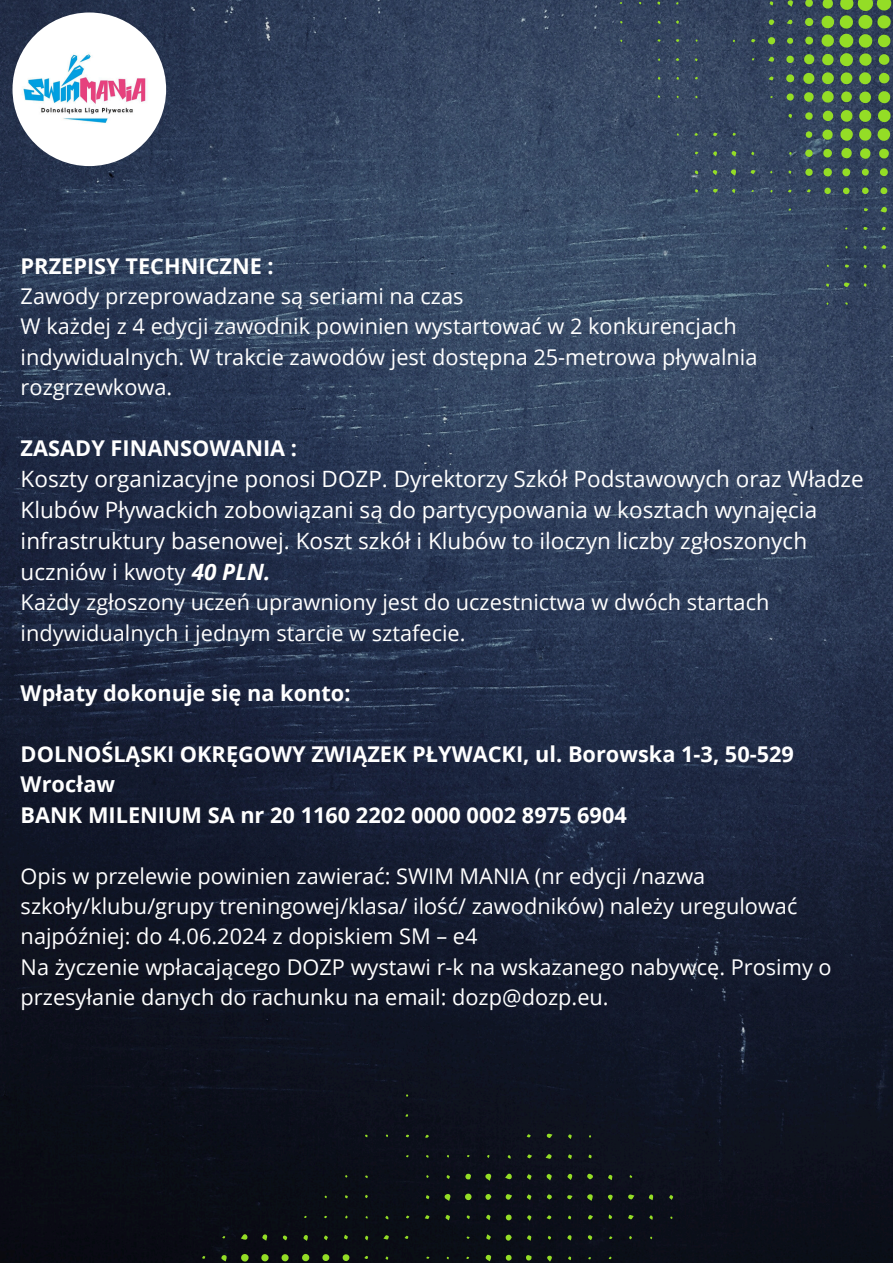
<style>
.page{position:relative;width:893px;height:1263px;background:#fff}
.page>*{position:absolute;margin:0;border:0;box-sizing:border-box;transform-origin:0 0}
.t1{font:22.5px/30.9px "Open Sans";color:#fff}
.t2{font:21.75px/30.4px "Open Sans";color:#fff}
.t3{font:700 21.75px/30.4px "Open Sans";color:#fff}
.s1{font-weight:700;font-style:italic}
</style>
<div class="page">
<img style="left:0;top:0;width:893px;height:1263px">
<svg style="left:240px;top:1253px;width:10px;height:9px"></svg>
<svg style="left:301px;top:1253px;width:9px;height:9px"></svg>
<svg style="left:260px;top:1253px;width:9px;height:9px"></svg>
<svg style="left:281px;top:1253px;width:8px;height:9px"></svg>
<svg style="left:321px;top:1253px;width:9px;height:9px"></svg>
<svg style="left:342px;top:1253px;width:8px;height:9px"></svg>
<svg style="left:464px;top:1193px;width:8px;height:8px"></svg>
<svg style="left:443px;top:1193px;width:8px;height:8px"></svg>
<svg style="left:484px;top:1173px;width:8px;height:8px"></svg>
<svg style="left:505px;top:1234px;width:7px;height:7px"></svg>
<svg style="left:465px;top:1173px;width:6px;height:7px"></svg>
<svg style="left:586px;top:1193px;width:7px;height:8px"></svg>
<svg style="left:586px;top:1173px;width:8px;height:7px"></svg>
<svg style="left:484px;top:1193px;width:8px;height:8px"></svg>
<svg style="left:505px;top:1254px;width:7px;height:7px"></svg>
<svg style="left:485px;top:1254px;width:6px;height:7px"></svg>
<svg style="left:241px;top:1233px;width:7px;height:7px"></svg>
<svg style="left:505px;top:1214px;width:7px;height:7px"></svg>
<svg style="left:505px;top:1194px;width:7px;height:6px"></svg>
<svg style="left:525px;top:1254px;width:7px;height:7px"></svg>
<svg style="left:505px;top:1173px;width:7px;height:6px"></svg>
<svg style="left:627px;top:1194px;width:7px;height:6px"></svg>
<svg style="left:220px;top:1254px;width:7px;height:7px"></svg>
<svg style="left:546px;top:1174px;width:6px;height:6px"></svg>
<svg style="left:262px;top:1233px;width:6px;height:8px"></svg>
<svg style="left:567px;top:1173px;width:6px;height:7px"></svg>
<svg style="left:545px;top:1153px;width:7px;height:6px"></svg>
<svg style="left:546px;top:1194px;width:6px;height:6px"></svg>
<svg style="left:546px;top:1133px;width:6px;height:5px"></svg>
<svg style="left:526px;top:1235px;width:6px;height:6px"></svg>
<svg style="left:486px;top:1214px;width:5px;height:6px"></svg>
<svg style="left:526px;top:1194px;width:6px;height:6px"></svg>
<svg style="left:445px;top:1214px;width:5px;height:6px"></svg>
<svg style="left:546px;top:1255px;width:6px;height:7px"></svg>
<svg style="left:648px;top:1194px;width:5px;height:6px"></svg>
<svg style="left:526px;top:1174px;width:6px;height:6px"></svg>
<svg style="left:303px;top:1234px;width:5px;height:7px"></svg>
<svg style="left:383px;top:1235px;width:6px;height:5px"></svg>
<svg style="left:486px;top:1234px;width:5px;height:6px"></svg>
<svg style="left:628px;top:1214px;width:6px;height:6px"></svg>
<svg style="left:607px;top:1194px;width:6px;height:7px"></svg>
<svg style="left:607px;top:1174px;width:6px;height:6px"></svg>
<svg style="left:567px;top:1234px;width:5px;height:6px"></svg>
<svg style="left:566px;top:1195px;width:6px;height:5px"></svg>
<svg style="left:587px;top:1214px;width:6px;height:6px"></svg>
<svg style="left:587px;top:1235px;width:6px;height:5px"></svg>
<svg style="left:526px;top:1215px;width:6px;height:6px"></svg>
<svg style="left:282px;top:1235px;width:6px;height:5px"></svg>
<svg style="left:669px;top:1195px;width:4px;height:5px"></svg>
<svg style="left:425px;top:1215px;width:4px;height:4px"></svg>
<svg style="left:343px;top:1234px;width:5px;height:5px"></svg>
<svg style="left:323px;top:1235px;width:5px;height:5px"></svg>
<svg style="left:546px;top:1215px;width:6px;height:5px"></svg>
<svg style="left:527px;top:1154px;width:5px;height:5px"></svg>
<svg style="left:567px;top:1154px;width:5px;height:5px"></svg>
<svg style="left:608px;top:1214px;width:4px;height:5px"></svg>
<svg style="left:425px;top:1195px;width:5px;height:4px"></svg>
<svg style="left:567px;top:1134px;width:5px;height:5px"></svg>
<svg style="left:568px;top:1256px;width:3px;height:4px"></svg>
<svg style="left:526px;top:1134px;width:5px;height:4px"></svg>
<svg style="left:404px;top:1235px;width:4px;height:4px"></svg>
<svg style="left:364px;top:1255px;width:4px;height:4px"></svg>
<svg style="left:568px;top:1215px;width:3px;height:4px"></svg>
<svg style="left:364px;top:1235px;width:4px;height:5px"></svg>
<svg style="left:588px;top:1154px;width:4px;height:4px"></svg>
<svg style="left:649px;top:1215px;width:4px;height:5px"></svg>
<svg style="left:466px;top:1215px;width:4px;height:4px"></svg>
<svg style="left:547px;top:1236px;width:4px;height:4px"></svg>
<svg style="left:446px;top:1175px;width:4px;height:4px"></svg>
<svg style="left:425px;top:1134px;width:4px;height:4px"></svg>
<svg style="left:507px;top:1155px;width:4px;height:3px"></svg>
<svg style="left:385px;top:1215px;width:4px;height:4px"></svg>
<svg style="left:406px;top:1215px;width:3px;height:4px"></svg>
<svg style="left:385px;top:1256px;width:3px;height:4px"></svg>
<svg style="left:365px;top:1194px;width:3px;height:4px"></svg>
<svg style="left:222px;top:1235px;width:3px;height:4px"></svg>
<svg style="left:345px;top:1215px;width:3px;height:4px"></svg>
<svg style="left:487px;top:1154px;width:3px;height:4px"></svg>
<svg style="left:466px;top:1236px;width:4px;height:3px"></svg>
<svg style="left:822px;top:167px;width:11px;height:11px"></svg>
<svg style="left:785px;top:73px;width:10px;height:10px"></svg>
<svg style="left:841px;top:167px;width:10px;height:10px"></svg>
<svg style="left:879px;top:167px;width:10px;height:10px"></svg>
<svg style="left:785px;top:55px;width:10px;height:9px"></svg>
<svg style="left:804px;top:168px;width:9px;height:9px"></svg>
<svg style="left:785px;top:92px;width:9px;height:10px"></svg>
<svg style="left:767px;top:36px;width:9px;height:9px"></svg>
<svg style="left:861px;top:168px;width:8px;height:9px"></svg>
<svg style="left:879px;top:186px;width:9px;height:9px"></svg>
<svg style="left:802px;top:0;width:91px;height:160px;background:#50724b"></svg>
<svg style="left:842px;top:187px;width:8px;height:8px"></svg>
<svg style="left:861px;top:187px;width:8px;height:8px"></svg>
<svg style="left:823px;top:187px;width:8px;height:8px"></svg>
<svg style="left:786px;top:37px;width:8px;height:8px"></svg>
<svg style="left:880px;top:206px;width:7px;height:7px"></svg>
<svg style="left:768px;top:19px;width:6px;height:7px"></svg>
<svg style="left:786px;top:0;width:7px;height:7px"></svg>
<svg style="left:730px;top:169px;width:6px;height:7px"></svg>
<svg style="left:843px;top:282px;width:7px;height:6px"></svg>
<svg style="left:768px;top:56px;width:7px;height:6px"></svg>
<svg style="left:731px;top:151px;width:6px;height:6px"></svg>
<svg style="left:786px;top:19px;width:7px;height:6px"></svg>
<svg style="left:768px;top:76px;width:5px;height:5px"></svg>
<svg style="left:750px;top:170px;width:5px;height:4px"></svg>
<svg style="left:712px;top:188px;width:6px;height:5px"></svg>
<svg style="left:712px;top:170px;width:5px;height:5px"></svg>
<svg style="left:881px;top:245px;width:6px;height:4px"></svg>
<svg style="left:712px;top:151px;width:5px;height:5px"></svg>
<svg style="left:713px;top:132px;width:4px;height:5px"></svg>
<svg style="left:881px;top:226px;width:5px;height:5px"></svg>
<svg style="left:788px;top:113px;width:4px;height:5px"></svg>
<svg style="left:751px;top:39px;width:4px;height:4px"></svg>
<svg style="left:769px;top:1px;width:4px;height:5px"></svg>
<svg style="left:882px;top:264px;width:4px;height:5px"></svg>
<svg style="left:863px;top:245px;width:4px;height:5px"></svg>
<svg style="left:863px;top:208px;width:5px;height:4px"></svg>
<svg style="left:731px;top:189px;width:4px;height:4px"></svg>
<svg style="left:863px;top:227px;width:5px;height:3px"></svg>
<svg style="left:844px;top:264px;width:5px;height:4px"></svg>
<svg style="left:806px;top:189px;width:5px;height:4px"></svg>
<svg style="left:694px;top:170px;width:4px;height:4px"></svg>
<svg style="left:788px;top:189px;width:3px;height:4px"></svg>
<svg style="left:863px;top:265px;width:4px;height:3px"></svg>
<svg style="left:788px;top:170px;width:3px;height:4px"></svg>
<svg style="left:751px;top:151px;width:3px;height:4px"></svg>
<svg style="left:825px;top:283px;width:4px;height:4px"></svg>
<svg style="left:732px;top:133px;width:4px;height:3px"></svg>
<svg style="left:694px;top:133px;width:4px;height:3px"></svg>
<svg style="left:695px;top:151px;width:3px;height:4px"></svg>
<svg style="left:694px;top:189px;width:4px;height:4px"></svg>
<svg style="left:675px;top:20px;width:4px;height:4px"></svg>
<svg style="left:863px;top:283px;width:4px;height:4px"></svg>
<svg style="left:657px;top:1px;width:3px;height:4px"></svg>
<svg style="left:675px;top:58px;width:4px;height:3px"></svg>
<svg style="left:694px;top:58px;width:4px;height:4px"></svg>
<svg style="left:695px;top:76px;width:3px;height:4px"></svg>
<svg style="left:657px;top:21px;width:4px;height:3px"></svg>
<svg style="left:657px;top:39px;width:4px;height:3px"></svg>
<svg style="left:732px;top:39px;width:3px;height:4px"></svg>
<img style="left:13px;top:13px;width:153px;height:153px;border-radius:50%">
<p class="t3" style="left:21px;top:250px;width:255px">PRZEPISY TECHNICZNE :</p>
<p class="t2" style="left:21px;top:280px;width:444px">Zawody przeprowadzane są seriami na czas</p>
<p class="t2" style="left:21px;top:311px;width:738px">W każdej z 4 edycji zawodnik powinien wystartować w 2 konkurencjach indywidualnych. W trakcie zawodów jest dostępna 25-metrowa pływalnia rozgrzewkowa.</p>
<p class="t3" style="left:21px;top:432px;width:278px">ZASADY FINANSOWANIA :</p>
<p class="t1" style="left:21px;top:463px;width:844px">Koszty organizacyjne ponosi DOZP. Dyrektorzy Szkół Podstawowych oraz Władze Klubów Pływackich zobowiązani są do partycypowania w kosztach wynajęcia infrastruktury basenowej. Koszt szkół i Klubów to iloczyn liczby zgłoszonych uczniów i kwoty <span class="s1">40 PLN.</span></p>
<p class="t2" style="left:21px;top:586px;width:750px">Każdy zgłoszony uczeń uprawniony jest do uczestnictwa w dwóch startach indywidualnych i jednym starcie w sztafecie.</p>
<p class="t3" style="left:21px;top:678px;width:331px">Wpłaty dokonuje się na konto:</p>
<h1 class="t3" style="left:21px;top:738px;width:775px">DOLNOŚLĄSKI OKRĘGOWY ZWIĄZEK PŁYWACKI, ul. Borowska 1-3, 50-529<br>Wrocław<br>BANK MILENIUM SA nr 20 1160 2202 0000 0002 8975 6904</h1>
<h1 class="t2" style="left:21px;top:860px;width:778px">Opis w przelewie powinien zawierać: SWIM MANIA (nr edycji /nazwa szkoły/klubu/grupy treningowej/klasa/ ilość/ zawodników) należy uregulować najpóźniej: do 4.06.2024 z dopiskiem SM – e4</h1>
<p class="t2" style="left:21px;top:951px;width:812px">Na życzenie wpłacającego DOZP wystawi r-k na wskazanego nabywcę. Prosimy o przesyłanie danych do rachunku na email: dozp@dozp.eu.</p>
</div>
